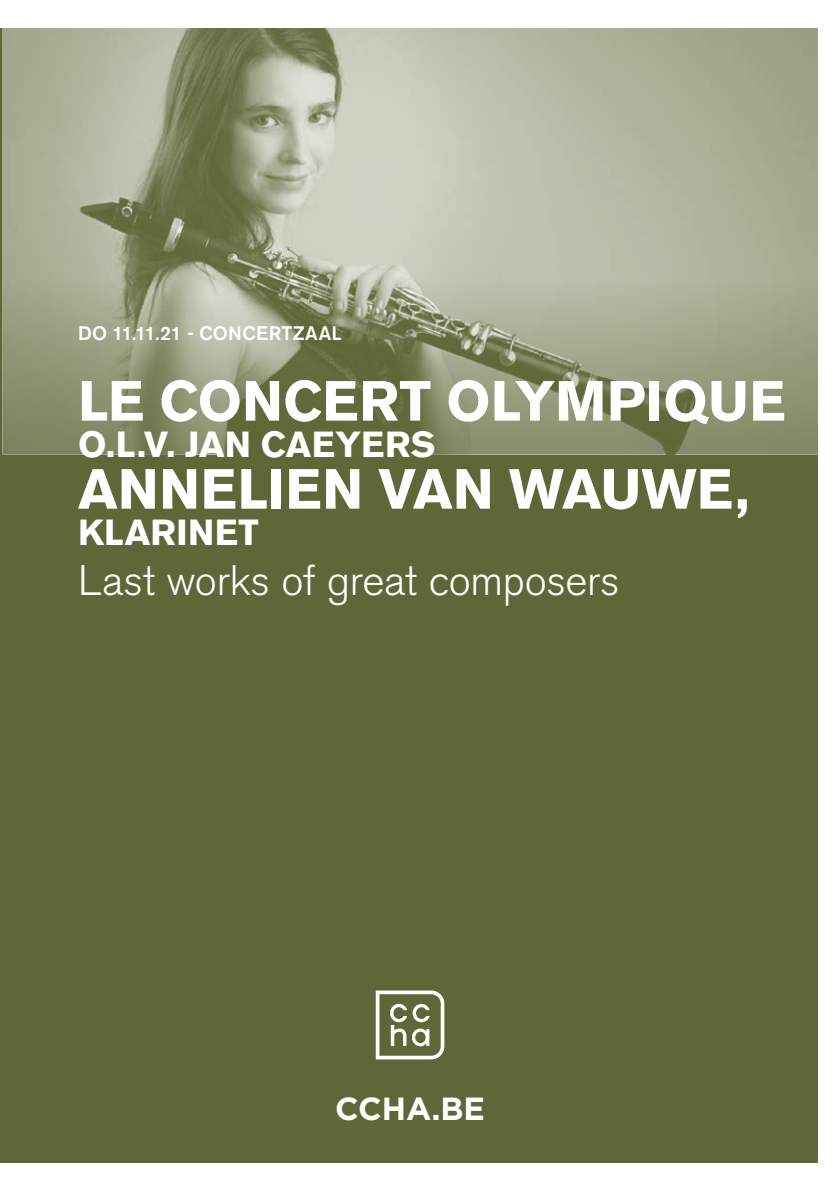
<style>
.page{position:relative;width:840px;height:1191px;background:#fff}
.page>*{position:absolute;margin:0;border:0;box-sizing:border-box;transform-origin:0 0}
.t1{font:700 56px "Akzidenz Grotesk BE";letter-spacing:.005em;color:#fff}
.t2{font:300 42.2px "Akzidenz Grotesk BE";letter-spacing:-.005em;color:#fff}
.t3{font:700 36px "Akzidenz Grotesk BE";letter-spacing:.01em;color:#fff}
.t4{font:700 32px "Gotham";color:#fff}
.t5{font:500 19.4px "Akzidenz Grotesk BE";letter-spacing:.015em;color:#fff}
</style>
<div class="page">
<div style="left:0;top:28px;width:816px;height:1134px;background:#5f6638"></div>
<img style="left:3px;top:28px;width:813px;height:218px">
<svg style="left:3px;top:246px;width:813px;height:208px"></svg>
<svg style="left:375px;top:990px;width:69px;height:69px"></svg>
<p class="t5" style="left:78px;top:321px;width:265px">DO 11.11.21 - CONCERTZAAL</p>
<p class="t1" style="left:78px;top:369px;width:708px">LE CONCERT OLYMPIQUE</p>
<p class="t3" style="left:78px;top:423px;width:359px">O.L.V. JAN CAEYERS</p>
<p class="t1" style="left:78px;top:457px;width:672px">ANNELIEN VAN WAUWE,</p>
<p class="t3" style="left:78px;top:511px;width:182px">KLARINET</p>
<p class="t2" style="left:78px;top:557px;width:542px">Last works of great composers</p>
<p class="t4" style="left:335px;top:1090px;width:151px">CCHA.BE</p>
</div>
